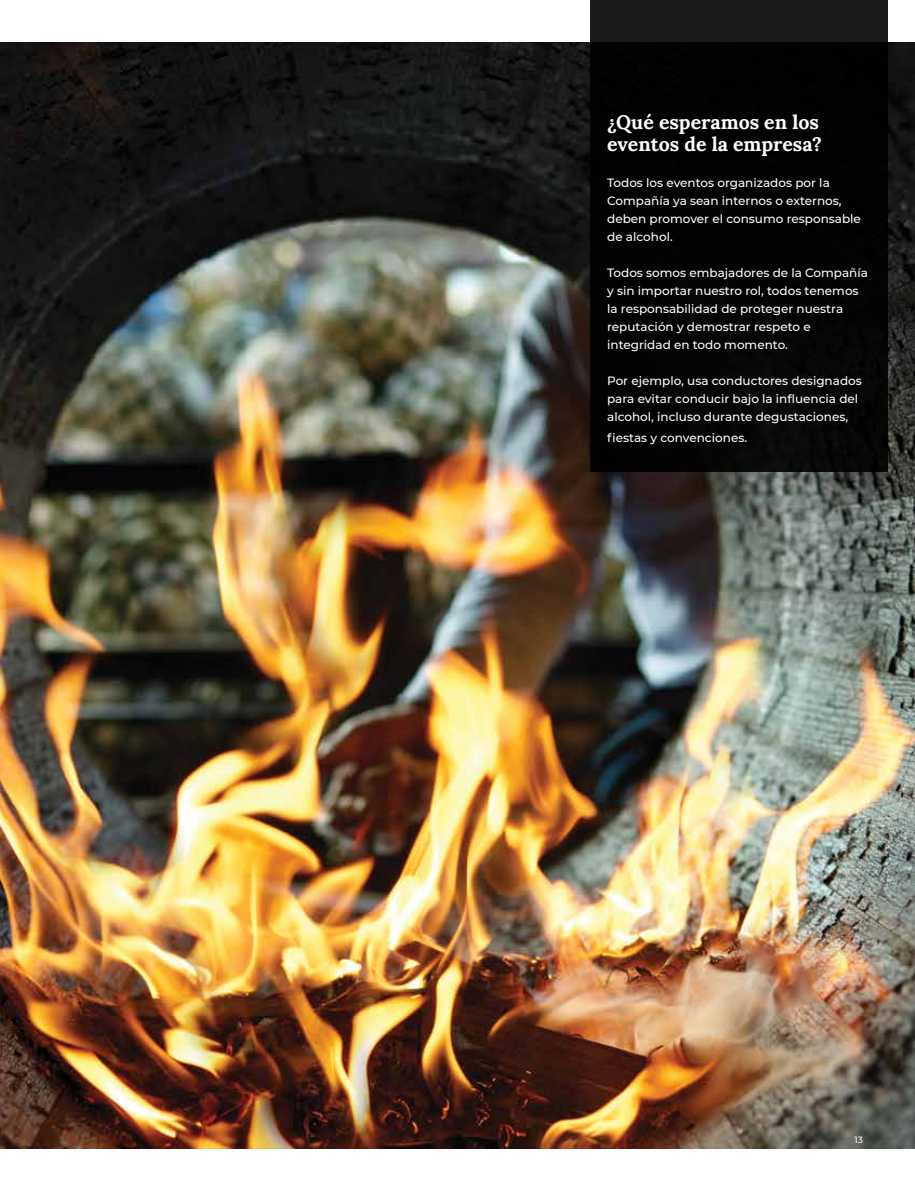
<style>
.page{position:relative;width:915px;height:1191px;background:#fff}
.page>*{position:absolute;margin:0;border:0;box-sizing:border-box;transform-origin:0 0}
.t1{font:19.5px/22.5px "Lora";color:#fff}
.t2{font:500 12px/18px "Montserrat";color:#fff}
.t3{font:500 9px "Montserrat";color:#fff}
</style>
<div class="page">
<img style="left:0;top:43px;width:914px;height:1105px">
<div style="left:590px;top:0;width:297px;height:472px;background:#000"></div>
<h1 class="t1" style="left:607px;top:109px;width:216px">¿Qué esperamos en los eventos de la empresa?</h1>
<p class="t2" style="left:607px;top:173px;width:255px">Todos los eventos organizados por la<br>Compañía ya sean internos o externos, deben promover el consumo responsable de alcohol.</p>
<p class="t2" style="left:607px;top:263px;width:262px">Todos somos embajadores de la Compañía y sin importar nuestro rol, todos tenemos la responsabilidad de proteger nuestra reputación y demostrar respeto e integridad en todo momento.</p>
<p class="t2" style="left:607px;top:371px;width:256px">Por ejemplo, usa conductores designados para evitar conducir bajo la influencia del alcohol, incluso durante degustaciones,</p>
<p class="t2" style="left:607px;top:428px;width:141px">fiestas y convenciones.</p>
<p class="t3" style="left:854px;top:1133px;width:10px">13</p>
</div>
